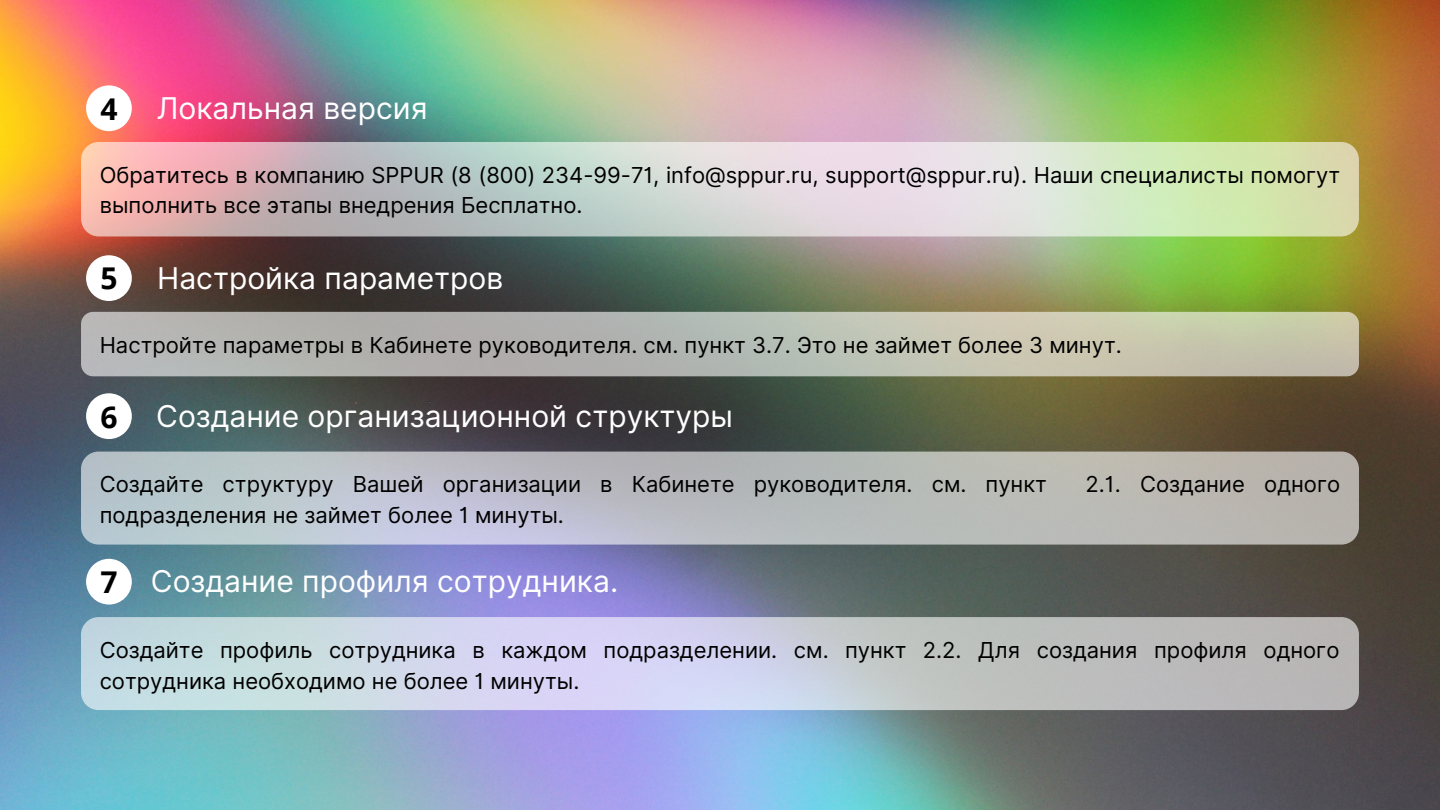
<style>
.page{position:relative;width:1440px;height:810px;background:#fff}
.page>*{position:absolute;margin:0;border:0;box-sizing:border-box;transform-origin:0 0}
.t1{font:30px "Inter";color:#fff}
.t2{font:700 30px "Open Sans";color:#000}
.t3{font:22px/30.8px "Inter";color:#000}
.s1{font-family:"Open Sans";font-weight:700;color:#000}
</style>
<div class="page">
<img style="left:0;top:0;width:1440px;height:810px">
<svg style="left:81px;top:142px;width:1278px;height:94px;background:#d4d1c6"></svg>
<div style="left:86px;top:85px;width:46px;height:46px;background:#fff;border-radius:50%"></div>
<svg style="left:81px;top:312px;width:1278px;height:64px;background:#babbb0"></svg>
<div style="left:86px;top:255px;width:46px;height:46px;background:#fff;border-radius:50%"></div>
<svg style="left:81px;top:452px;width:1278px;height:93px;background:#b9bdc0"></svg>
<div style="left:86px;top:393px;width:46px;height:46px;background:#fff;border-radius:50%"></div>
<svg style="left:81px;top:617px;width:1278px;height:93px;background:#c7ccd7"></svg>
<div style="left:86px;top:559px;width:46px;height:46px;background:#fff;border-radius:50%"></div>
<h1 class="t2" style="left:100px;top:88px;width:19px">4</h1>
<h1 class="t1" style="left:157px;top:90px;width:272px">Локальная версия</h1>
<p class="t3" style="left:100px;top:159px;width:1242px">Обратитесь в компанию SPPUR (8 (800) 234-99-71, info@sppur.ru, support@sppur.ru). Наши специалисты помогут выполнить все этапы внедрения Бесплатно.</p>
<h1 class="t2" style="left:100px;top:257px;width:19px">5</h1>
<h1 class="t1" style="left:157px;top:260px;width:348px">Настройка параметров</h1>
<p class="t3" style="left:100px;top:329px;width:1024px">Настройте параметры в Кабинете руководителя. см. пункт 3.7. Это не займет более 3 минут.</p>
<h1 class="t2" style="left:100px;top:395px;width:19px">6</h1>
<h1 class="t1" style="left:156px;top:398px;width:578px">Создание организационной структуры</h1>
<p class="t3" style="left:100px;top:469px;width:949px">Создайте структуру Вашей организации в Кабинете руководителя. см. пункт</p>
<p class="t3" style="left:1086px;top:469px;width:256px">2.1. Создание одного</p>
<p class="t3" style="left:100px;top:500px;width:466px">подразделения не займет более 1 минуты.</p>
<h1 class="t1" style="left:100px;top:563px;width:519px"><span class="s1">7</span> Создание профиля сотрудника.</h1>
<p class="t3" style="left:100px;top:634px;width:1241px">Создайте профиль сотрудника в каждом подразделении. см. пункт 2.2. Для создания профиля одного сотрудника необходимо не более 1 минуты.</p>
</div>
